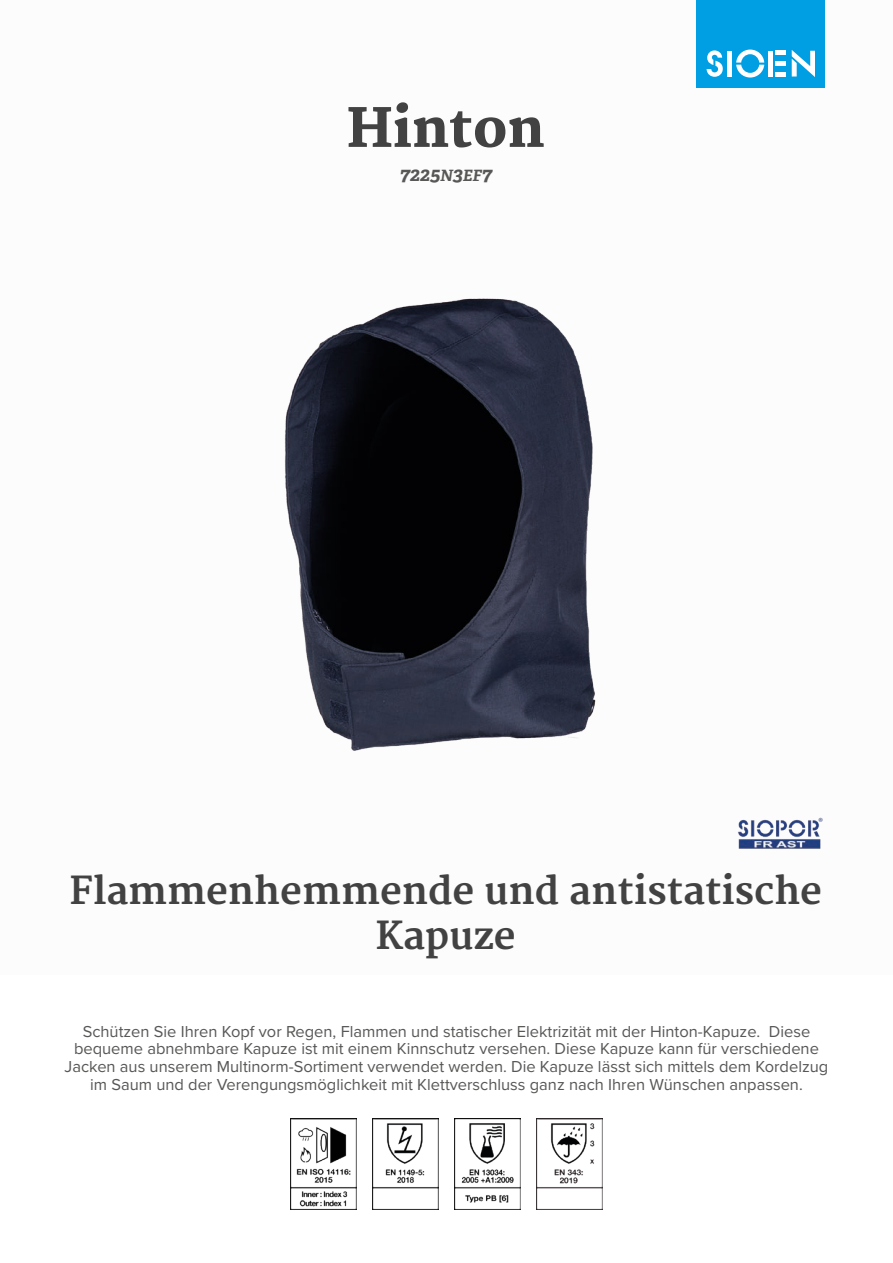
<style>
.page{position:relative;width:893px;height:1263px;background:#fff}
.page>*{position:absolute;margin:0;border:0;box-sizing:border-box;transform-origin:0 0}
.t1{font:800 52.5px "Merriweather";color:#424243}
.t2{font:700 37.5px/45px "Merriweather";color:#424243;text-align:center}
.t3{font:italic 700 19.5px "Adelle PE";color:#575756}
.t4{font:16.5px/17.9px "Proxima Nova";color:#575756;text-align:center}
.s1{font-size:15.6px}
</style>
<div class="page">
<div style="left:697px;top:0;width:128px;height:88px;background:#009fe3"></div>
<svg style="left:707px;top:50px;width:16px;height:27px"></svg>
<svg style="left:736px;top:50px;width:28px;height:28px"></svg>
<div style="left:727px;top:51px;width:5px;height:26px;background:#fff"></div>
<div style="left:768px;top:51px;width:5px;height:26px;background:#fff"></div>
<div style="left:775px;top:72px;width:11px;height:5px;background:#fff"></div>
<div style="left:775px;top:61px;width:11px;height:5px;background:#fff"></div>
<hr style="left:775px;top:51px;width:11px;height:4px;background:#fff">
<svg style="left:792px;top:50px;width:23px;height:27px"></svg>
<img style="left:738px;top:817px;width:85px;height:32px">
<img style="left:290px;top:1118px;width:66px;height:92px">
<img style="left:372px;top:1118px;width:67px;height:92px">
<img style="left:454px;top:1118px;width:67px;height:92px">
<img style="left:536px;top:1118px;width:67px;height:92px">
<img style="left:284px;top:298px;width:312px;height:453px">
<h1 class="t1" style="left:347px;top:98px;width:199px">Hinton</h1>
<p class="t3" style="left:400px;top:160px;width:94px">7225<span class="s1">N</span>3<span class="s1">EF</span>7</p>
<h2 class="t2" style="left:70px;top:869px;width:754px">Flammenhemmende und antistatische<br>Kapuze</h2>
<p class="t4" style="left:65px;top:1021px;width:765px">Schützen Sie Ihren Kopf vor Regen, Flammen und statischer Elektrizität mit der Hinton-Kapuze. Diese bequeme abnehmbare Kapuze ist mit einem Kinnschutz versehen. Diese Kapuze kann für verschiedene Jacken aus unserem Multinorm-Sortiment verwendet werden. Die Kapuze lässt sich mittels dem Kordelzug im Saum und der Verengungsmöglichkeit mit Klettverschluss ganz nach Ihren Wünschen anpassen.</p>
</div>
